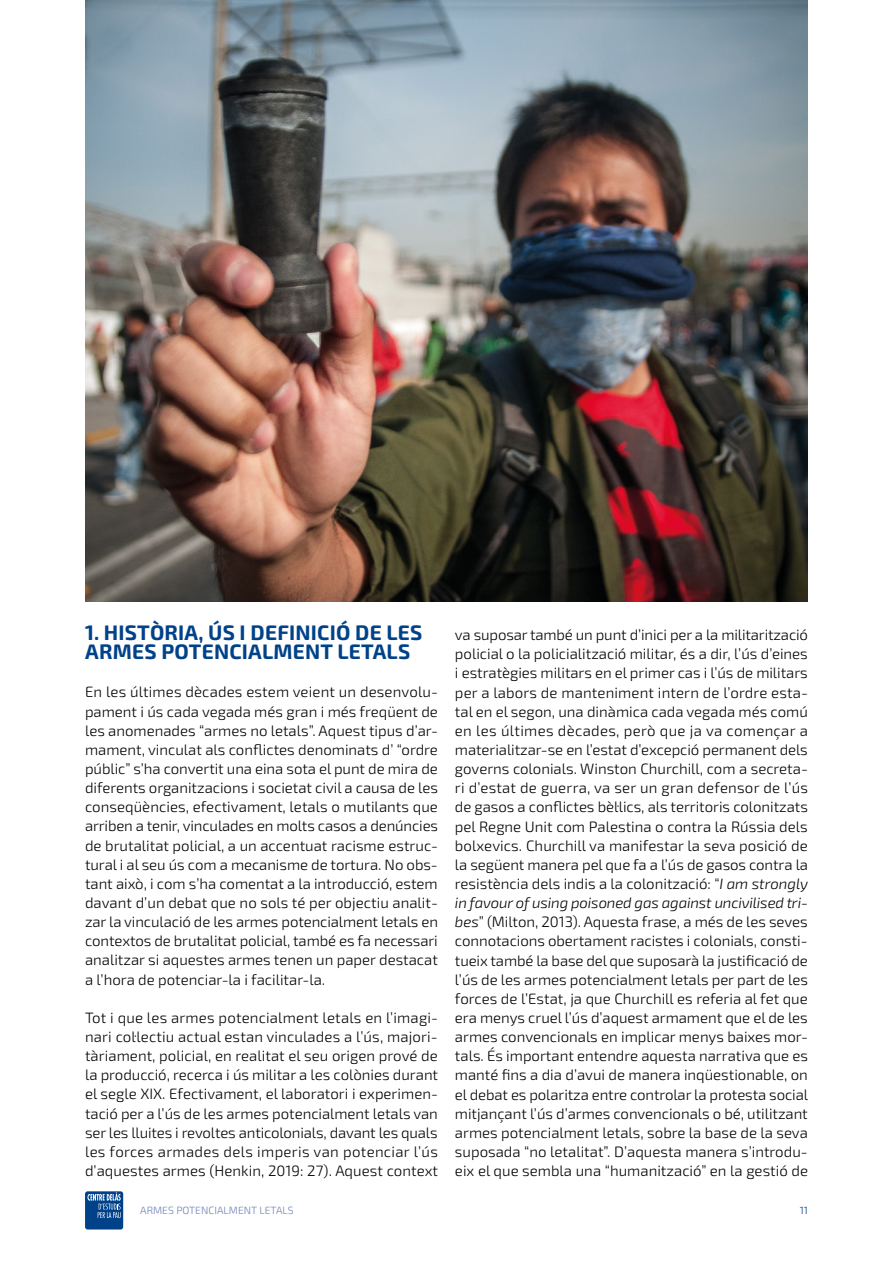
<style>
.page{position:relative;width:893px;height:1263px;background:#fff}
.page>*{position:absolute;margin:0;border:0;box-sizing:border-box;transform-origin:0 0}
.t1{font:700 21px/19.2px "Exo 2.0";letter-spacing:.01em;color:#004289}
.t2{font:300 15px/19.2px "Exo 2.0";color:#000;text-align:justify}
.t3{font:300 10.5px "Exo 2.0";color:#6d80b6}
.t4{font:300 10.5px "Exo 2.0";color:#004289}
.s1{font-style:italic}
</style>
<div class="page">
<div style="left:85px;top:1191px;width:38px;height:38px;background:#004289;border-radius:3px"></div>
<svg style="left:87px;top:1192px;width:34px;height:26px"></svg>
<img style="left:85px;top:0;width:723px;height:602px">
<h1 class="t1" style="left:85px;top:623px;width:339px">1. HISTÒRIA, ÚS I DEFINICIÓ DE LES<br>ARMES POTENCIALMENT LETALS</h1>
<p class="t2" style="left:85px;top:683px;width:355px">En les últimes dècades estem veient un desenvolu&shy;pament i ús cada vegada més gran i més freqüent de les anomenades “armes no letals”. Aquest tipus d’ar&shy;mament, vinculat als conflictes denominats d’ “ordre públic” s’ha convertit una eina sota el punt de mira de diferents organitzacions i societat civil a causa de les conseqüències, efectivament, letals o mutilants que arriben a tenir, vinculades en molts casos a denúncies de brutalitat policial, a un accentuat racisme estruc&shy;tural i al seu ús com a mecanisme de tortura. No obs&shy;tant això, i com s’ha comentat a la introducció, estem davant d’un debat que no sols té per objectiu analit&shy;zar la vinculació de les armes potencialment letals en contextos de brutalitat policial, també es fa necessari analitzar si aquestes armes tenen un paper destacat a l’hora de potenciar-la i facilitar-la.</p>
<p class="t2" style="left:85px;top:1008px;width:355px">Tot i que les armes potencialment letals en l’imagi&shy;nari col·lectiu actual estan vinculades a l’ús, majori&shy;tàriament, policial, en realitat el seu origen prové de la producció, recerca i ús militar a les colònies durant el segle XIX. Efectivament, el laboratori i experimen&shy;tació per a l’ús de les armes potencialment letals van ser les lluites i revoltes anticolonials, davant les quals les forces armades dels imperis van potenciar l’ús d’aquestes armes (Henkin, 2019: 27). Aquest context</p>
<p class="t2" style="left:455px;top:626px;width:355px">va suposar també un punt d’inici per a la militarització policial o la policialització militar, és a dir, l’ús d’eines i estratègies militars en el primer cas i l’ús de militars per a labors de manteniment intern de l’ordre esta&shy;tal en el segon, una dinàmica cada vegada més comú en les últimes dècades, però que ja va començar a materialitzar-se en l’estat d’excepció permanent dels governs colonials. Winston Churchill, com a secreta&shy;ri d’estat de guerra, va ser un gran defensor de l’ús de gasos a conflictes bèl·lics, als territoris colonitzats pel Regne Unit com Palestina o contra la Rússia dels bolxevics. Churchill va manifestar la seva posició de la següent manera pel que fa a l’ús de gasos contra la resistència dels indis a la colonització: “<span class="s1">I am strongly in favour of using poisoned gas against uncivilised tri&shy;bes</span>” (Milton, 2013). Aquesta frase, a més de les seves connotacions obertament racistes i colonials, consti&shy;tueix també la base del que suposarà la justificació de l’ús de les armes potencialment letals per part de les forces de l’Estat, ja que Churchill es referia al fet que era menys cruel l’ús d’aquest armament que el de les armes convencionals en implicar menys baixes mor&shy;tals. És important entendre aquesta narrativa que es manté fins a dia d’avui de manera inqüestionable, on el debat es polaritza entre controlar la protesta social mitjançant l’ús d’armes convencionals o bé, utilitzant armes potencialment letals, sobre la base de la seva suposada “no letalitat”. D’aquesta manera s’introdu&shy;eix el que sembla una “humanització” en la gestió de</p>
<p class="t3" style="left:140px;top:1204px;width:155px">ARMES POTENCIALMENT LETALS</p>
<p class="t4" style="left:800px;top:1204px;width:10px">11</p>
</div>
